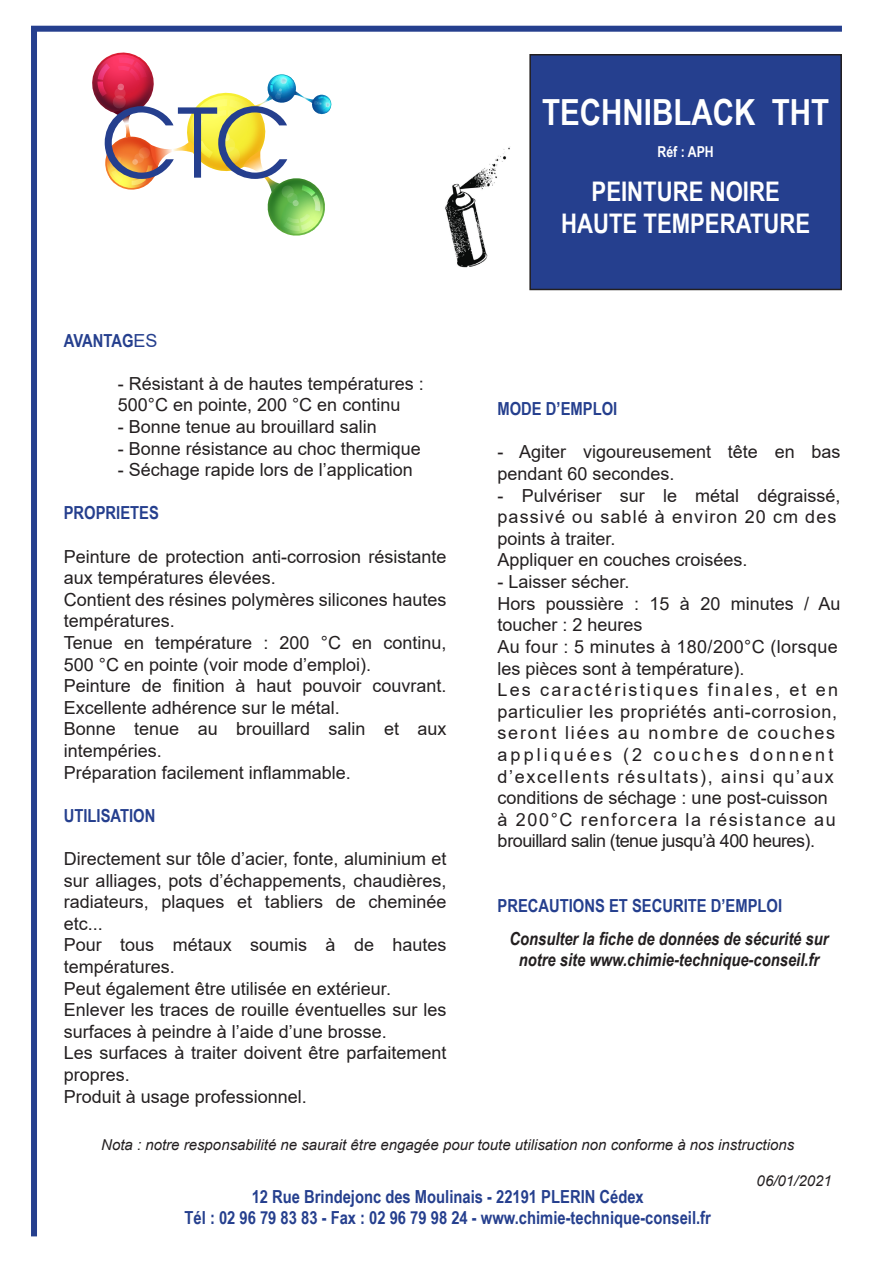
<style>
.page{position:relative;width:893px;height:1263px;background:#fff}
.page>*{position:absolute;margin:0;border:0;box-sizing:border-box;transform-origin:0 0}
.t1{font:700 36px "Arial Narrow";color:#fff}
.t2{font:700 27px "Arial Narrow";color:#fff}
.t3{font:18px/21.6px "Arial";color:#231f20}
.t4{font:700 18px "Arial Narrow";color:#253f8e}
.t5{font:italic 700 18px/21.6px "Arial Narrow";color:#231f20;text-align:center}
.t6{font:18px/21.6px "Arial";letter-spacing:.04em;color:#231f20}
.t7{font:18px/21.6px "Arial";letter-spacing:.06em;color:#231f20}
.t8{font:18px "Arial";letter-spacing:-.03em;color:#231f20}
.t9{font:18px "Arial";letter-spacing:.09em;color:#231f20}
.t10{font:18px "Arial";letter-spacing:.12em;color:#231f20}
.t11{font:18px "Arial";letter-spacing:.17em;color:#231f20}
.t12{font:700 18px "Arial Narrow";letter-spacing:-.03em;color:#253f8e}
.t13{font:italic 15px "Arial";color:#231f20}
.t14{font:700 15px "Arial Narrow";color:#fff}
.s1{font-family:"Arial";font-weight:400}
</style>
<div class="page">
<div style="left:530px;top:55px;width:311px;height:234px;background:#253f8e"></div>
<div style="left:529px;top:54px;width:313px;height:236px;border:2px solid #231f20"></div>
<div style="left:31px;top:26px;width:811px;height:6px;background:#253f8e"></div>
<div style="left:31px;top:29px;width:6px;height:1207px;background:#253f8e"></div>
<img style="left:92px;top:52px;width:240px;height:184px">
<img style="left:445px;top:147px;width:65px;height:121px">
<p class="t12" style="left:64px;top:327px;width:95px">AVANTAG<span class="s1">ES</span></p>
<p class="t3" style="left:118px;top:372px;width:308px">- Résistant à de hautes températures :<br>500°C en pointe, 200 °C en continu</p>
<p class="t3" style="left:118px;top:416px;width:261px">- Bonne tenue au brouillard salin</p>
<p class="t3" style="left:118px;top:437px;width:305px">- Bonne résistance au choc thermique</p>
<p class="t3" style="left:118px;top:459px;width:297px">- Séchage rapide lors de l’application</p>
<p class="t4" style="left:64px;top:499px;width:97px">PROPRIETES</p>
<p class="t3" style="left:64px;top:545px;width:384px">Peinture de protection anti-corrosion résistante</p>
<p class="t3" style="left:64px;top:567px;width:214px">aux températures élevées.</p>
<p class="t3" style="left:64px;top:588px;width:384px">Contient des résines polymères silicones hautes températures.</p>
<p class="t3" style="left:64px;top:632px;width:384px">Tenue en température : 200 °C en continu,</p>
<p class="t3" style="left:64px;top:653px;width:309px">500 °C en pointe (voir mode d’emploi).</p>
<p class="t3" style="left:64px;top:675px;width:384px">Peinture de finition à haut pouvoir couvrant.</p>
<p class="t3" style="left:64px;top:696px;width:278px">Excellente adhérence sur le métal.</p>
<p class="t3" style="left:64px;top:718px;width:384px">Bonne tenue au brouillard salin et aux</p>
<p class="t3" style="left:64px;top:740px;width:100px">intempéries.</p>
<p class="t3" style="left:64px;top:761px;width:289px">Préparation facilement inflammable.</p>
<p class="t4" style="left:64px;top:802px;width:93px">UTILISATION</p>
<p class="t3" style="left:64px;top:848px;width:384px;text-align:justify">Directement sur tôle d’acier, fonte, aluminium et sur alliages, pots d’échappements, chaudières, radiateurs, plaques et tabliers de cheminée</p>
<p class="t3" style="left:64px;top:912px;width:41px">etc...</p>
<p class="t3" style="left:64px;top:934px;width:384px">Pour tous métaux soumis à de hautes</p>
<p class="t3" style="left:64px;top:956px;width:113px">températures.</p>
<p class="t3" style="left:64px;top:977px;width:329px">Peut également être utilisée en extérieur.</p>
<p class="t3" style="left:64px;top:999px;width:384px">Enlever les traces de rouille éventuelles sur les surfaces à peindre à l’aide d’une brosse.</p>
<p class="t3" style="left:64px;top:1042px;width:384px">Les surfaces à traiter doivent être parfaitement propres.</p>
<p class="t3" style="left:64px;top:1085px;width:245px">Produit à usage professionnel.</p>
<p class="t1" style="left:542px;top:85px;width:288px">TECHNIBLACK THT</p>
<p class="t14" style="left:658px;top:141px;width:58px">Réf : APH</p>
<p class="t2" style="left:592px;top:171px;width:190px">PEINTURE NOIRE</p>
<p class="t2" style="left:561px;top:203px;width:251px">HAUTE TEMPERATURE</p>
<p class="t4" style="left:497px;top:395px;width:121px">MODE D’EMPLOI</p>
<p class="t3" style="left:497px;top:441px;width:344px">- Agiter vigoureusement tête en bas</p>
<p class="t3" style="left:497px;top:463px;width:179px">pendant 60 secondes.</p>
<p class="t3" style="left:497px;top:484px;width:344px">- Pulvériser sur le métal dégraissé,</p>
<p class="t7" style="left:497px;top:506px;width:340px">passivé ou sablé à environ 20 cm des points à traiter.</p>
<p class="t3" style="left:497px;top:549px;width:252px">Appliquer en couches croisées.</p>
<p class="t3" style="left:497px;top:571px;width:134px">- Laisser sécher.</p>
<p class="t3" style="left:497px;top:592px;width:344px">Hors poussière : 15 à 20 minutes / Au</p>
<p class="t3" style="left:497px;top:614px;width:147px">toucher : 2 heures</p>
<p class="t3" style="left:497px;top:636px;width:342px">Au four : 5 minutes à 180/200°C (lorsque les pièces sont à température).</p>
<p class="t10" style="left:497px;top:677px;width:342px">Les caractéristiques finales, et en</p>
<p class="t6" style="left:497px;top:700px;width:341px">particulier les propriétés anti-corrosion, seront liées au nombre de couches</p>
<p class="t11" style="left:497px;top:742px;width:337px">appliquées (2 couches donnent</p>
<p class="t9" style="left:497px;top:764px;width:338px">d’excellents résultats), ainsi qu’aux</p>
<p class="t3" style="left:497px;top:787px;width:340px">conditions de séchage : une post-cuisson à 200°C renforcera la résistance au</p>
<p class="t8" style="left:497px;top:828px;width:319px">brouillard salin (tenue jusqu’à 400 heures).</p>
<p class="t4" style="left:497px;top:892px;width:286px">PRECAUTIONS ET SECURITE D’EMPLOI</p>
<p class="t5" style="left:509px;top:926px;width:321px">Consulter la fiche de données de sécurité sur notre site www.chimie-technique-conseil.fr</p>
<p class="t13" style="left:101px;top:1134px;width:694px">Nota : notre responsabilité ne saurait être engagée pour toute utilisation non conforme à nos instructions</p>
<p class="t13" style="left:757px;top:1170px;width:77px">06/01/2021</p>
<p class="t4" style="left:252px;top:1183px;width:394px">12 Rue Brindejonc des Moulinais - 22191 PLERIN Cédex</p>
<p class="t4" style="left:185px;top:1204px;width:528px">Tél : 02 96 79 83 83 - Fax : 02 96 79 98 24 - www.chimie-technique-conseil.fr</p>
</div>
